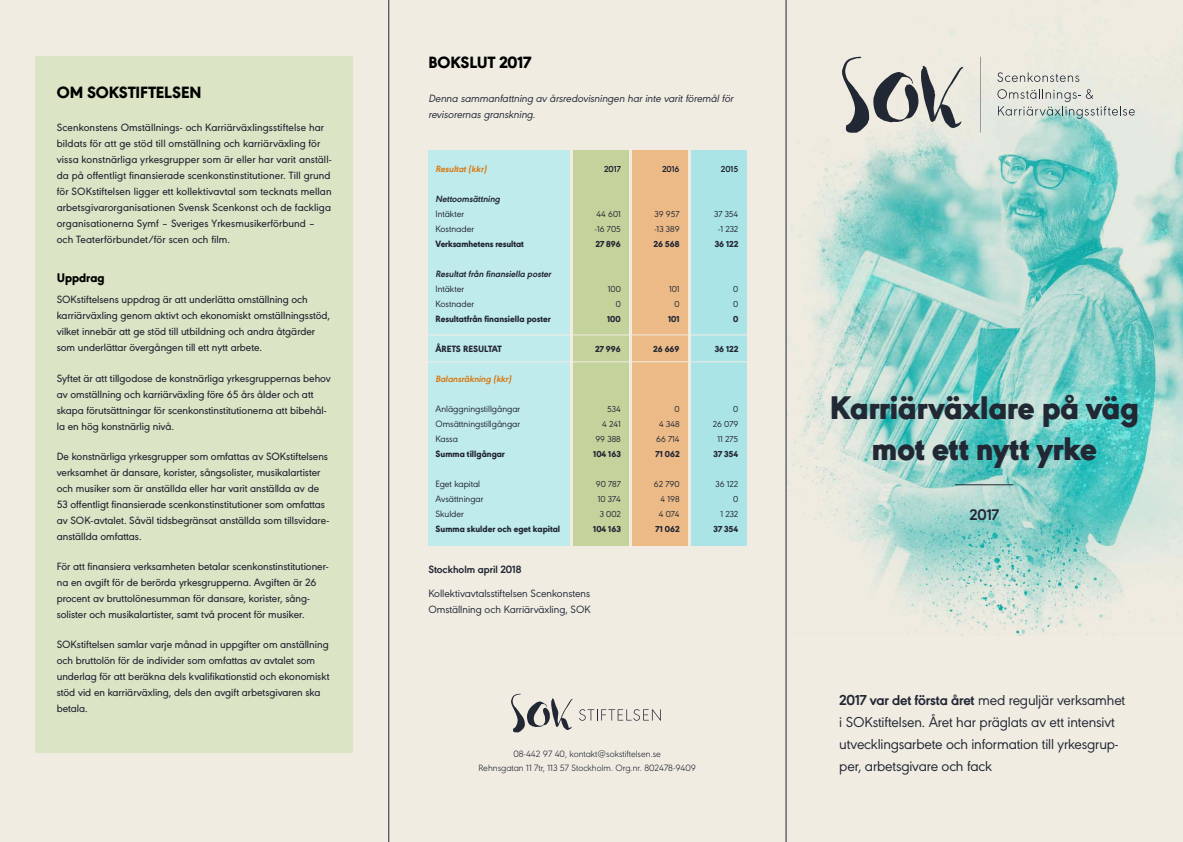
<style>
.page{position:relative;width:1183px;height:842px;background:#fff}
.page>*{position:absolute;margin:0;border:0;box-sizing:border-box;transform-origin:0 0}
.t1{font:900 34px/41px "URW Geometric";color:#222734;text-align:center}
.t2{font:800 17px "URW Geometric";color:#000}
.t3{font:700 16px "URW Geometric";color:#222734}
.t4{font:15px/22px "URW Geometric";letter-spacing:-.01em;color:#222734}
.t5{font:800 13px "URW Geometric";color:#000}
.t6{font:500 11px/16px "URW Geometric";color:#222734}
.t7{font:italic 11px/16px "URW Geometric";color:#222734}
.t8{font:11px/16px "URW Geometric";color:#222734}
.t9{font:700 11px "URW Geometric";color:#222734}
.t10{font:9.5px/15px "URW Geometric";color:#222734}
.t11{font:800 9.5px "URW Geometric";color:#222734}
.t12{font:300 9.5px/13.5px "URW Geometric";color:#222734;text-align:center}
.t13{font:italic 700 9.5px "URW Geometric";color:#222734}
.t14{font:italic 700 9.5px "URW Geometric";color:#d8760e}
.t15{font:9px/15px "URW Geometric";color:#222734;text-align:right}
.t16{font:800 9px "URW Geometric";color:#222734}
.t17{font:700 9px "URW Geometric";color:#222734}
.s1{font-weight:700}
</style>
<div class="page">
<div style="left:0;top:0;width:1182px;height:842px;background:#f0ece2"></div>
<img style="left:786px;top:0;width:396px;height:635px">
<div style="left:35px;top:57px;width:318px;height:696px;background:#dbe4c4"></div>
<hr style="left:954px;top:484px;width:59px;height:1px;background:#222734">
<svg style="left:841px;top:57px;width:121px;height:76px"></svg>
<svg style="left:997px;top:72px;width:81px;height:10px"></svg>
<svg style="left:997px;top:89px;width:137px;height:30px"></svg>
<svg style="left:979px;top:57px;width:1px;height:75px"></svg>
<div style="left:428px;top:150px;width:142px;height:396px;background:#c0ebec"></div>
<svg style="left:511px;top:694px;width:61px;height:38px"></svg>
<svg style="left:579px;top:709px;width:81px;height:12px"></svg>
<div style="left:690px;top:150px;width:56px;height:396px;background:#abe4e6"></div>
<div style="left:632px;top:150px;width:55px;height:396px;background:#ecba86"></div>
<div style="left:573px;top:150px;width:55px;height:396px;background:#c4d29b"></div>
<hr style="left:397px;top:334px;width:378px;height:1px;background:#f0ece2">
<hr style="left:397px;top:361px;width:378px;height:1px;background:#f0ece2">
<hr style="left:785px;top:0;width:1px;height:842px;background:#222734">
<hr style="left:388px;top:0;width:1px;height:842px;background:#222734">
<h2 class="t2" style="left:57px;top:79px;width:146px">OM SOKSTIFTELSEN</h2>
<p class="t6" style="left:57px;top:118px;width:276px">Scenkonstens Omställnings- och Karriärväxlingsstiftelse har bildats för att ge stöd till omställning och karriärväxling för vissa konstnärliga yrkesgrupper som är eller har varit anställ&shy;da på offentligt finansierade scenkonstinstitutioner. Till grund för SOKstiftelsen ligger ett kollektivavtal som tecknats mellan arbetsgivarorganisationen Svensk Scenkonst och de fackliga organisationerna Symf – Sveriges Yrkesmusikerförbund – och Teaterförbundet/för scen och film.</p>
<p class="t5" style="left:57px;top:268px;width:49px">Uppdrag</p>
<p class="t6" style="left:57px;top:291px;width:275px">SOKstiftelsens uppdrag är att underlätta omställning och karriärväxling genom aktivt och ekonomiskt omställningsstöd, vilket innebär att ge stöd till utbildning och andra åtgärder som underlättar övergången till ett nytt arbete.</p>
<p class="t6" style="left:57px;top:369px;width:275px">Syftet är att tillgodose de konstnärliga yrkesgruppernas behov av omställning och karriärväxling före 65 års ålder och att skapa förutsättningar för scenkonstinstitutionerna att bibehål&shy;la en hög konstnärlig nivå.</p>
<p class="t6" style="left:57px;top:447px;width:274px">De konstnärliga yrkesgrupper som omfattas av SOKstiftelsens verksamhet är dansare, korister, sångsolister, musikalartister och musiker som är anställda eller har varit anställda av de 53 offentligt finansierade scenkonstinstitutioner som omfattas av SOK-avtalet. Såväl tidsbegränsat anställda som tillsvidare&shy;anställda omfattas.</p>
<p class="t6" style="left:57px;top:557px;width:273px">För att finansiera verksamheten betalar scenkonstinstitutioner&shy;na en avgift för de berörda yrkesgrupperna. Avgiften är 26 procent av bruttolönesumman för dansare, korister, sång&shy;solister och musikalartister, samt två procent för musiker.</p>
<p class="t6" style="left:57px;top:636px;width:274px">SOKstiftelsen samlar varje månad in uppgifter om anställning och bruttolön för de individer som omfattas av avtalet som underlag för att beräkna dels kvalifikationstid och ekonomiskt stöd vid en karriärväxling, dels den avgift arbetsgivaren ska betala.</p>
<h2 class="t2" style="left:428px;top:50px;width:104px">BOKSLUT 2017</h2>
<p class="t7" style="left:428px;top:89px;width:306px">Denna sammanfattning av årsredovisningen har inte varit föremål för revisorernas granskning.</p>
<p class="t14" style="left:435px;top:162px;width:53px">Resultat (kkr)</p>
<p class="t13" style="left:435px;top:192px;width:66px">Nettoomsättning</p>
<p class="t10" style="left:435px;top:206px;width:40px">Intäkter<br>Kostnader</p>
<p class="t11" style="left:435px;top:237px;width:90px">Verksamhetens resultat</p>
<p class="t13" style="left:435px;top:267px;width:117px">Resultat från finansiella poster</p>
<p class="t10" style="left:435px;top:281px;width:40px">Intäkter<br>Kostnader</p>
<p class="t11" style="left:435px;top:312px;width:117px">Resultatfrån finansiella poster</p>
<p class="t11" style="left:435px;top:342px;width:68px">ÅRETS RESULTAT</p>
<p class="t14" style="left:435px;top:372px;width:77px">Balansräkning (kkr)</p>
<p class="t10" style="left:435px;top:401px;width:86px;text-align:justify">Anläggningstillgångar Omsättningstillgångar Kassa</p>
<p class="t11" style="left:435px;top:447px;width:71px">Summa tillgångar</p>
<p class="t10" style="left:435px;top:476px;width:50px">Eget kapital<br>Avsättningar<br>Skulder</p>
<p class="t11" style="left:435px;top:522px;width:126px">Summa skulder och eget kapital</p>
<p class="t9" style="left:428px;top:561px;width:95px">Stockholm april 2018</p>
<p class="t8" style="left:428px;top:585px;width:164px">Kollektivavtalsstiftelsen Scenkonstens<br>Omställning och Karriärväxling, SOK</p>
<p class="t17" style="left:604px;top:162px;width:18px">2017</p>
<p class="t15" style="left:594px;top:206px;width:28px;text-align:left">44 601 -16 705</p>
<p class="t16" style="left:595px;top:237px;width:27px">27 896</p>
<p class="t15" style="left:607px;top:281px;width:14px">100<br>0</p>
<p class="t16" style="left:607px;top:312px;width:15px">100</p>
<p class="t16" style="left:595px;top:342px;width:27px">27 996</p>
<p class="t15" style="left:595px;top:401px;width:27px">534<br>4 241<br>99 388</p>
<p class="t16" style="left:593px;top:447px;width:29px">104 163</p>
<p class="t15" style="left:595px;top:476px;width:26px;text-align:justify">90 787<br>10 374<br>3 002</p>
<p class="t16" style="left:593px;top:522px;width:29px">104 163</p>
<p class="t17" style="left:662px;top:162px;width:19px">2016</p>
<p class="t15" style="left:654px;top:206px;width:27px;text-align:left">39 957 -13 389</p>
<p class="t16" style="left:653px;top:237px;width:28px">26 568</p>
<p class="t15" style="left:668px;top:281px;width:12px;text-align:center">101<br>0</p>
<p class="t16" style="left:668px;top:312px;width:13px">101</p>
<p class="t16" style="left:653px;top:342px;width:28px">26 669</p>
<p class="t15" style="left:656px;top:401px;width:25px">0<br>4 348<br>66 714</p>
<p class="t16" style="left:655px;top:447px;width:25px">71 062</p>
<p class="t15" style="left:658px;top:476px;width:22px;text-align:justify;text-indent:-5px">62 790<br>4 198<br>4 074</p>
<p class="t16" style="left:655px;top:522px;width:25px">71 062</p>
<p class="t17" style="left:720px;top:162px;width:19px">2015</p>
<p class="t15" style="left:714px;top:206px;width:26px;text-align:center">37 354 -1 232</p>
<p class="t16" style="left:714px;top:237px;width:25px">36 122</p>
<p class="t15" style="left:733px;top:281px;width:7px;text-align:left">0<br>0</p>
<p class="t16" style="left:732px;top:312px;width:7px">0</p>
<p class="t16" style="left:714px;top:342px;width:25px">36 122</p>
<p class="t15" style="left:712px;top:401px;width:27px">0<br>26 079<br>11 275</p>
<p class="t16" style="left:713px;top:447px;width:26px">37 354</p>
<p class="t15" style="left:715px;top:476px;width:24px">36 122<br>0<br>1 232</p>
<p class="t16" style="left:713px;top:522px;width:26px">37 354</p>
<p class="t12" style="left:478px;top:747px;width:219px">08-442 97 40, kontakt@sokstiftelsen.se<br>Rehnsgatan 11 7tr, 113 57 Stockholm. Org.nr. 802478-9409</p>
<h1 class="t1" style="left:829px;top:385px;width:310px">Karriärväxlare på väg mot ett nytt yrke</h1>
<h3 class="t3" style="left:969px;top:502px;width:31px">2017</h3>
<h3 class="t4" style="left:839px;top:688px;width:287px"><span class="s1">2017 var det första året</span> med reguljär verksamhet i SOKstiftelsen. Året har präglats av ett intensivt utvecklingsarbete och information till yrkesgrup&shy;per, arbetsgivare och fack</h3>
</div>
